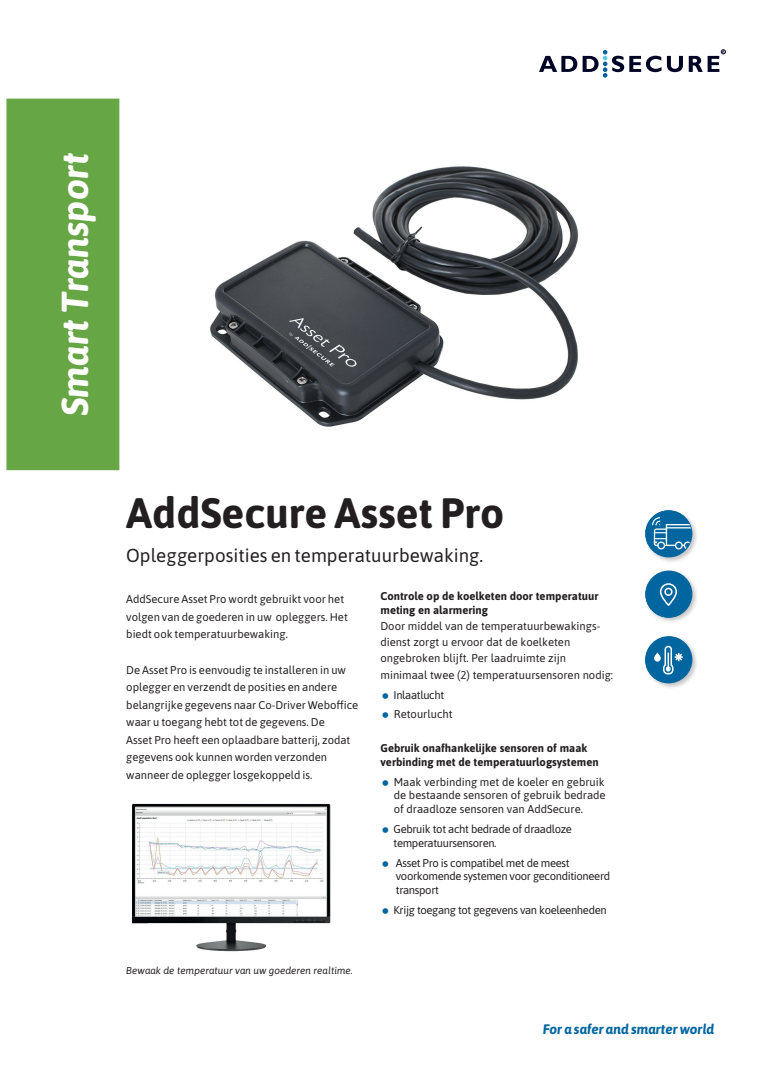
<style>
.page{position:relative;width:780px;height:1088px;background:#fff}
.page>*{position:absolute;margin:0;border:0;box-sizing:border-box;transform-origin:0 0}
.t1{font:700 42.5px "Asap";color:#231f20}
.t2{font:italic 700 37.5px "Asap";color:#fff}
.t3{font:18.75px "Asap";color:#231f20}
.t4{font:italic 700 13.75px "Asap";color:#01669f}
.t5{font:11.25px/17.5px "Asap";color:#231f20}
.t6{font:11.25px/13.8px "Asap";letter-spacing:-.03em;color:#231f20}
.t7{font:700 11.25px/13.8px "Asap";color:#231f20}
.t8{font:italic 10px "Asap";color:#231f20}
</style>
<div class="page">
<svg style="left:539px;top:50px;width:186px;height:28px"></svg>
<div style="left:6px;top:99px;width:113px;height:371px;background:#66a644;border:1px solid #66a644"></div>
<div style="left:643px;top:509px;width:55px;height:55px;background:#231f20;opacity:.25"></div>
<div style="left:643px;top:569px;width:55px;height:55px;background:#231f20;opacity:.25"></div>
<div style="left:645px;top:570px;width:47px;height:48px;border:2px solid #01669f;border-radius:50%"></div>
<div style="left:643px;top:635px;width:55px;height:55px;background:#231f20;opacity:.25"></div>
<div style="left:645px;top:636px;width:47px;height:47px;border:2px solid #01669f;border-radius:50%"></div>
<div style="left:645px;top:510px;width:46px;height:46px;background:#01669f;border-radius:50%"></div>
<svg style="left:652px;top:517px;width:39px;height:32px"></svg>
<div style="left:645px;top:571px;width:46px;height:47px;background:#01669f;border-radius:50%"></div>
<svg style="left:659px;top:583px;width:18px;height:23px"></svg>
<div style="left:645px;top:637px;width:46px;height:46px;background:#01669f;border-radius:50%"></div>
<svg style="left:654px;top:652px;width:6px;height:9px"></svg>
<svg style="left:663px;top:646px;width:19px;height:28px"></svg>
<img style="left:210px;top:166px;width:369px;height:261px">
<img style="left:132px;top:803px;width:199px;height:149px">
<h2 class="t2" style="left:49px;top:416px;width:265px;rotate:-90deg">Smart Transport</h2>
<h1 class="t1" style="left:126px;top:483px;width:379px">AddSecure Asset Pro</h1>
<h3 class="t3" style="left:126px;top:542px;width:358px">Opleggerposities en temperatuurbewaking.</h3>
<p class="t5" style="left:126px;top:590px;width:223px">AddSecure Asset Pro wordt gebruikt voor het volgen van de goederen in uw opleggers. Het biedt ook temperatuurbewaking.</p>
<p class="t5" style="left:126px;top:660px;width:233px">De Asset Pro is eenvoudig te installeren in uw oplegger en verzendt de posities en andere belangrijke gegevens naar Co-Driver Weboffice waar u toegang hebt tot de gegevens. De<br>Asset Pro heeft een oplaadbare batterij, zodat gegevens ook kunnen worden verzonden wanneer de oplegger losgekoppeld is.</p>
<p class="t8" style="left:126px;top:964px;width:228px">Bewaak de temperatuur van uw goederen realtime.</p>
<p class="t7" style="left:380px;top:588px;width:219px">Controle op de koelketen door temperatuur meting en alarmering</p>
<p class="t5" style="left:380px;top:617px;width:234px;line-height:16.2px">Door middel van de temperatuurbewakings&shy;dienst zorgt u ervoor dat de koelketen ongebroken blijft. Per laadruimte zijn minimaal twee (2) temperatuursensoren nodig:</p>
<p class="t5" style="left:393px;top:684px;width:61px;line-height:19.8px">Inlaatlucht<br>Retourlucht</p>
<p class="t7" style="left:380px;top:740px;width:220px">Gebruik onafhankelijke sensoren of maak verbinding met de temperatuurlogsystemen</p>
<p class="t5" style="left:394px;top:774px;width:213px;line-height:13.8px;text-align:justify">Maak verbinding met de koeler en gebruik de bestaande sensoren of gebruik bedrade of draadloze sensoren van AddSecure.</p>
<p class="t6" style="left:393px;top:821px;width:180px">Gebruik tot acht bedrade of draadloze temperatuursensoren.</p>
<p class="t6" style="left:396px;top:855px;width:216px">Asset Pro is compatibel met de meest voorkomende systemen voor geconditioneerd transport</p>
<p class="t6" style="left:393px;top:902px;width:215px">Krijg toegang tot gegevens van koeleenheden</p>
<p class="t4" style="left:543px;top:1019px;width:173px">For a safer and smarter world</p>
</div>
